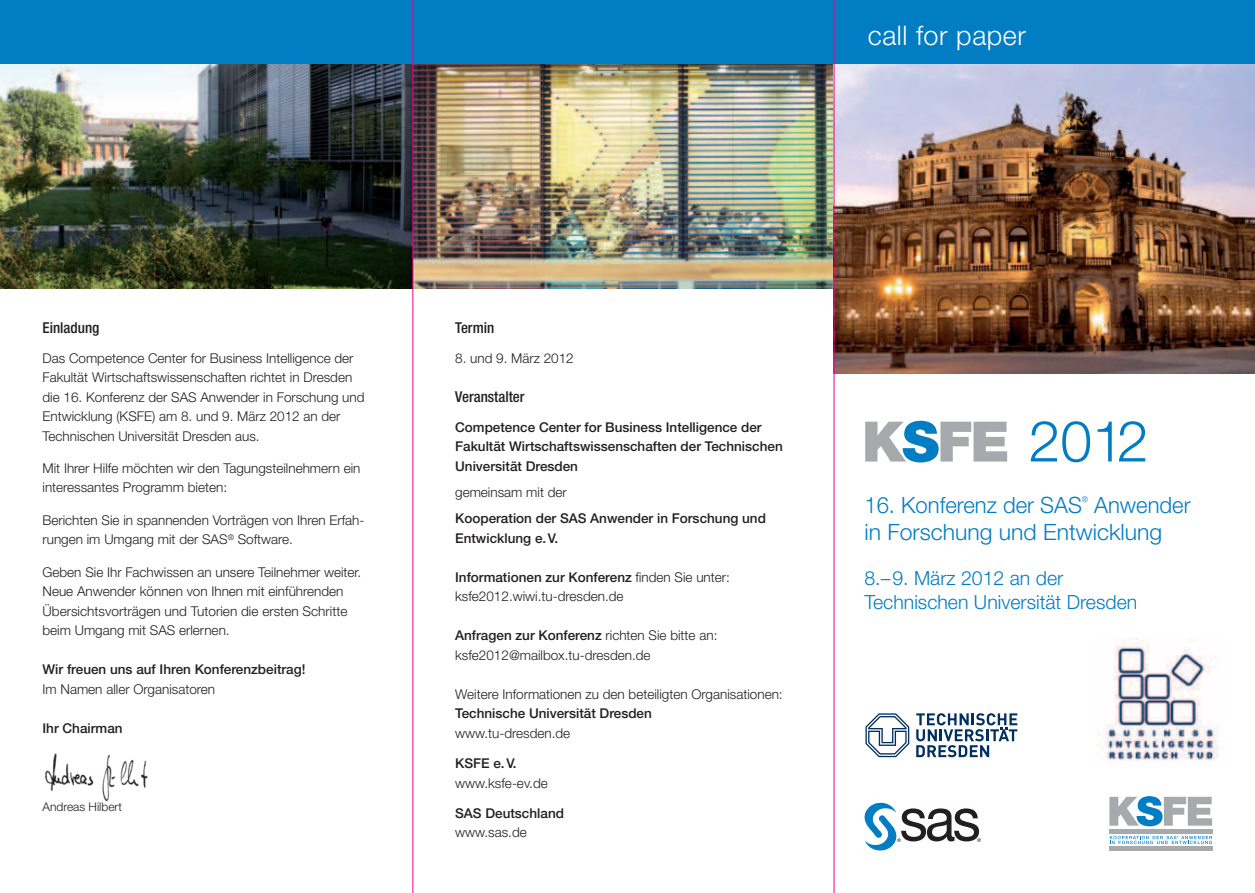
<style>
.page{position:relative;width:1255px;height:893px;background:#fff}
.page>*{position:absolute;margin:0;border:0;box-sizing:border-box;transform-origin:0 0}
.t1{font:300 57px "Helvetica Neue LT";color:#007dc3}
.t2{font:300 27px "Helvetica Neue LT";letter-spacing:.02em;color:#fff}
.t3{font:300 22.5px/27px "Helvetica Neue LT";color:#007dc3}
.t4{font:300 19.5px/24px "Helvetica Neue LT";color:#007dc3}
.t5{font:500 condensed 15px "Helvetica Neue LT";color:#231f20}
.t6{font:300 13.5px/19.5px "Helvetica Neue LT";color:#231f20}
.t7{font:500 13.5px/19.5px "Helvetica Neue LT";color:#231f20}
.t8{font:300 12px "Helvetica Neue LT";color:#231f20}
.t9{font:300 7.8px "Helvetica Neue LT";color:#007dc3}
.s1{font-weight:500}
</style>
<div class="page">
<img style="left:413px;top:64px;width:420px;height:224px">
<img style="left:834px;top:64px;width:420px;height:309px">
<img style="left:0;top:64px;width:412px;height:224px">
<div style="left:0;top:0;width:1254px;height:64px;background:#007dc3"></div>
<svg style="left:865px;top:421px;width:142px;height:41px"></svg>
<svg style="left:864px;top:802px;width:116px;height:49px"></svg>
<svg style="left:1109px;top:836px;width:103px;height:8px"></svg>
<hr style="left:1109px;top:830px;width:103px;height:4px;background:#a7a9ac">
<hr style="left:1109px;top:846px;width:103px;height:4px;background:#a7a9ac">
<svg style="left:1109px;top:796px;width:102px;height:30px"></svg>
<svg style="left:916px;top:713px;width:101px;height:44px"></svg>
<svg style="left:865px;top:713px;width:44px;height:44px"></svg>
<img style="left:45px;top:753px;width:103px;height:49px">
<img style="left:1097px;top:639px;width:122px;height:122px">
<hr style="left:412px;top:0;width:1px;height:893px;background:#ec008c">
<hr style="left:833px;top:0;width:1px;height:893px;background:#ec008c">
<h2 class="t2" style="left:867px;top:18px;width:160px">call for paper</h2>
<p class="t5" style="left:43px;top:318px;width:58px">Einladung</p>
<p class="t6" style="left:43px;top:348px;width:323px">Das Competence Center for Business Intelligence der Fakultät Wirtschaftswissenschaften richtet in Dresden die 16. Konferenz der SAS Anwender in Forschung und Entwicklung (KSFE) am 8. und 9. März 2012 an der Technischen Universität Dresden aus.</p>
<p class="t6" style="left:43px;top:458px;width:319px">Mit Ihrer Hilfe möchten wir den Tagungsteilnehmern ein interessantes Programm bieten:</p>
<p class="t6" style="left:43px;top:510px;width:323px">Berichten Sie in spannenden Vorträgen von Ihren Erfah&shy;rungen im Umgang mit der SAS<sup>®</sup> Software.</p>
<p class="t6" style="left:43px;top:562px;width:320px">Geben Sie Ihr Fachwissen an unsere Teilnehmer weiter.<br>Neue Anwender können von Ihnen mit einführenden Übersichtsvorträgen und Tutorien die ersten Schritte beim Umgang mit SAS erlernen.</p>
<p class="t7" style="left:43px;top:659px;width:264px">Wir freuen uns auf Ihren Konferenzbeitrag!</p>
<p class="t6" style="left:43px;top:679px;width:174px">Im Namen aller Organisatoren</p>
<p class="t7" style="left:43px;top:718px;width:82px">Ihr Chairman</p>
<p class="t8" style="left:43px;top:799px;width:81px">Andreas Hilbert</p>
<p class="t5" style="left:455px;top:318px;width:41px">Termin</p>
<p class="t6" style="left:455px;top:348px;width:120px">8. und 9. März 2012</p>
<p class="t5" style="left:455px;top:387px;width:71px">Veranstalter</p>
<p class="t7" style="left:455px;top:417px;width:329px">Competence Center for Business Intelligence der<br>Fakultät Wirtschaftswissenschaften der Technischen<br>Universität Dresden</p>
<p class="t6" style="left:455px;top:482px;width:113px">gemeinsam mit der</p>
<p class="t7" style="left:455px;top:509px;width:312px">Kooperation der SAS Anwender in Forschung und<br>Entwicklung e.V.</p>
<p class="t6" style="left:455px;top:567px;width:276px"><span class="s1">Informationen zur Konferenz</span> finden Sie unter: ksfe2012.wiwi.tu-dresden.de</p>
<p class="t6" style="left:455px;top:626px;width:264px"><span class="s1">Anfragen zur Konferenz</span> richten Sie bitte an: ksfe2012@mailbox.tu-dresden.de</p>
<p class="t6" style="left:455px;top:684px;width:329px">Weitere Informationen zu den beteiligten Organisationen:</p>
<p class="t7" style="left:455px;top:704px;width:198px">Technische Universität Dresden</p>
<p class="t6" style="left:455px;top:723px;width:117px">www.tu-dresden.de</p>
<p class="t7" style="left:455px;top:753px;width:63px">KSFE e.V.</p>
<p class="t6" style="left:455px;top:773px;width:94px">www.ksfe-ev.de</p>
<p class="t7" style="left:455px;top:803px;width:110px">SAS Deutschland</p>
<p class="t6" style="left:455px;top:822px;width:73px">www.sas.de</p>
<h1 class="t1" style="left:1028px;top:406px;width:121px">2012</h1>
<h3 class="t3" style="left:864px;top:491px;width:219px">16. Konferenz der SAS</h3>
<p class="t9" style="left:1081px;top:495px;width:8px">®</p>
<h3 class="t3" style="left:864px;top:491px;width:328px;text-indent:230px">Anwender in Forschung und Entwicklung</h3>
<h3 class="t4" style="left:864px;top:566px;width:274px">8.–9. März 2012 an der<br>Technischen Universität Dresden</h3>
</div>
